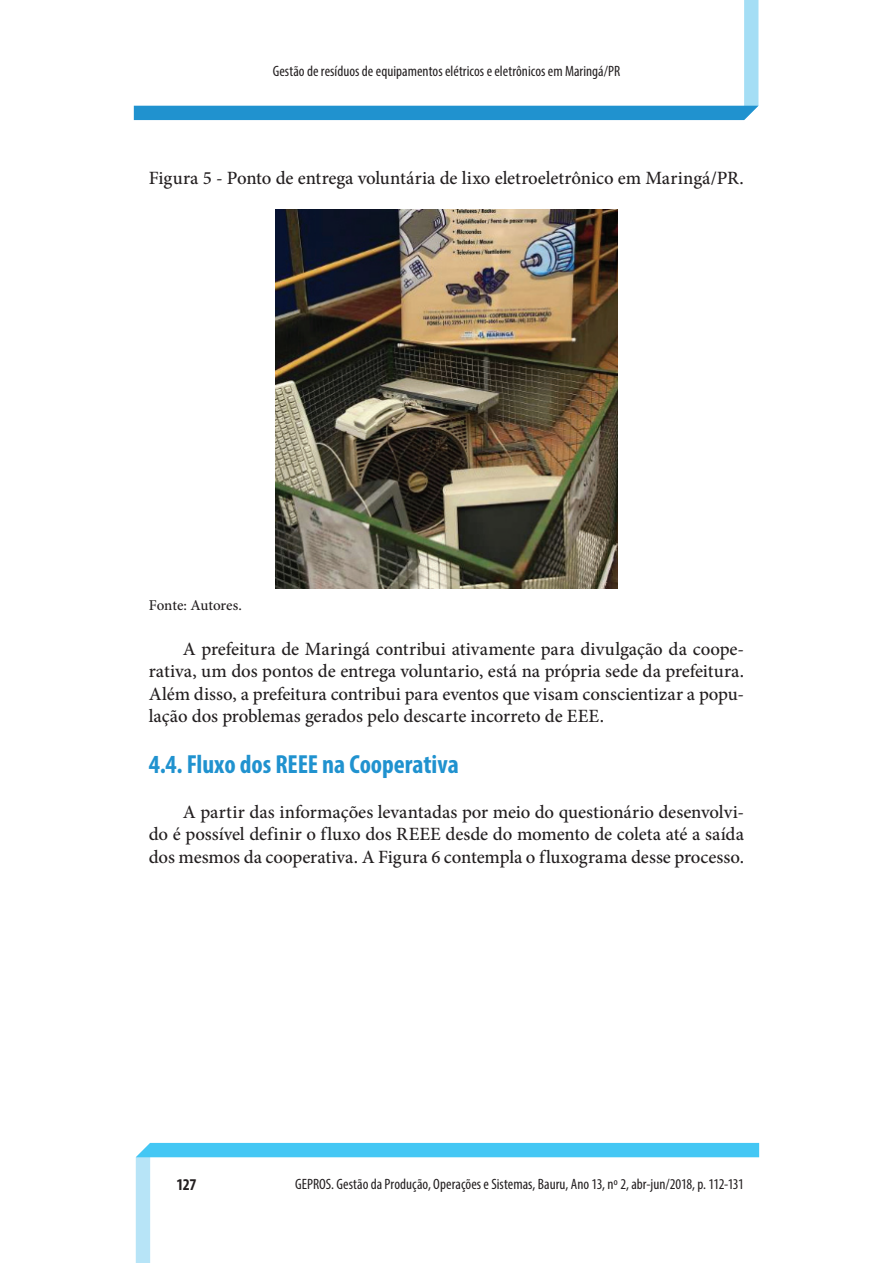
<style>
.page{position:relative;width:893px;height:1263px;background:#fff}
.page>*{position:absolute;margin:0;border:0;box-sizing:border-box;transform-origin:0 0}
.t1{font:700 condensed 26.25px "Myriad Pro";color:#2092cf}
.t2{font:500 18.75px/22.5px "Minion Pro";letter-spacing:-.005em;color:#231f20;text-align:justify}
.t3{font:700 condensed 16.5px "Myriad Pro";color:#231f20}
.t4{font:condensed 15px "Myriad Pro";letter-spacing:.005em;color:#231f20}
.t5{font:500 15px "Minion Pro";letter-spacing:-.005em;color:#231f20}
</style>
<div class="page">
<svg style="left:136px;top:1143px;width:623px;height:120px"></svg>
<svg style="left:134px;top:0;width:624px;height:120px"></svg>
<img style="left:276px;top:210px;width:341px;height:378px">
<p class="t4" style="left:273px;top:62px;width:349px">Gestão de resíduos de equipamentos elétricos e eletrônicos em Maringá/PR</p>
<p class="t2" style="left:149px;top:167px;width:596px">Figura 5 - Ponto de entrega voluntária de lixo eletroeletrônico em Maringá/PR.</p>
<p class="t5" style="left:149px;top:595px;width:95px">Fonte: Autores.</p>
<p class="t2" style="left:149px;top:638px;width:597px;text-indent:34px">A prefeitura de Maringá contribui ativamente para divulgação da coope&shy;rativa, um dos pontos de entrega voluntario, está na própria sede da prefeitura.<br>Além disso, a prefeitura contribui para eventos que visam conscientizar a popu&shy;lação dos problemas gerados pelo descarte incorreto de EEE.</p>
<h1 class="t1" style="left:149px;top:747px;width:311px">4.4. Fluxo dos REEE na Cooperativa</h1>
<p class="t2" style="left:149px;top:800px;width:597px;text-indent:34px">A partir das informações levantadas por meio do questionário desenvolvi&shy;do é possível definir o fluxo dos REEE desde do momento de coleta até a saída dos mesmos da cooperativa. A Figura 6 contempla o fluxograma desse processo.</p>
<p class="t3" style="left:176px;top:1174px;width:22px">127</p>
<p class="t4" style="left:295px;top:1175px;width:450px">GEPROS. Gestão da Produção, Operações e Sistemas, Bauru, Ano 13, nº 2, abr-jun/2018, p. 112-131</p>
</div>
